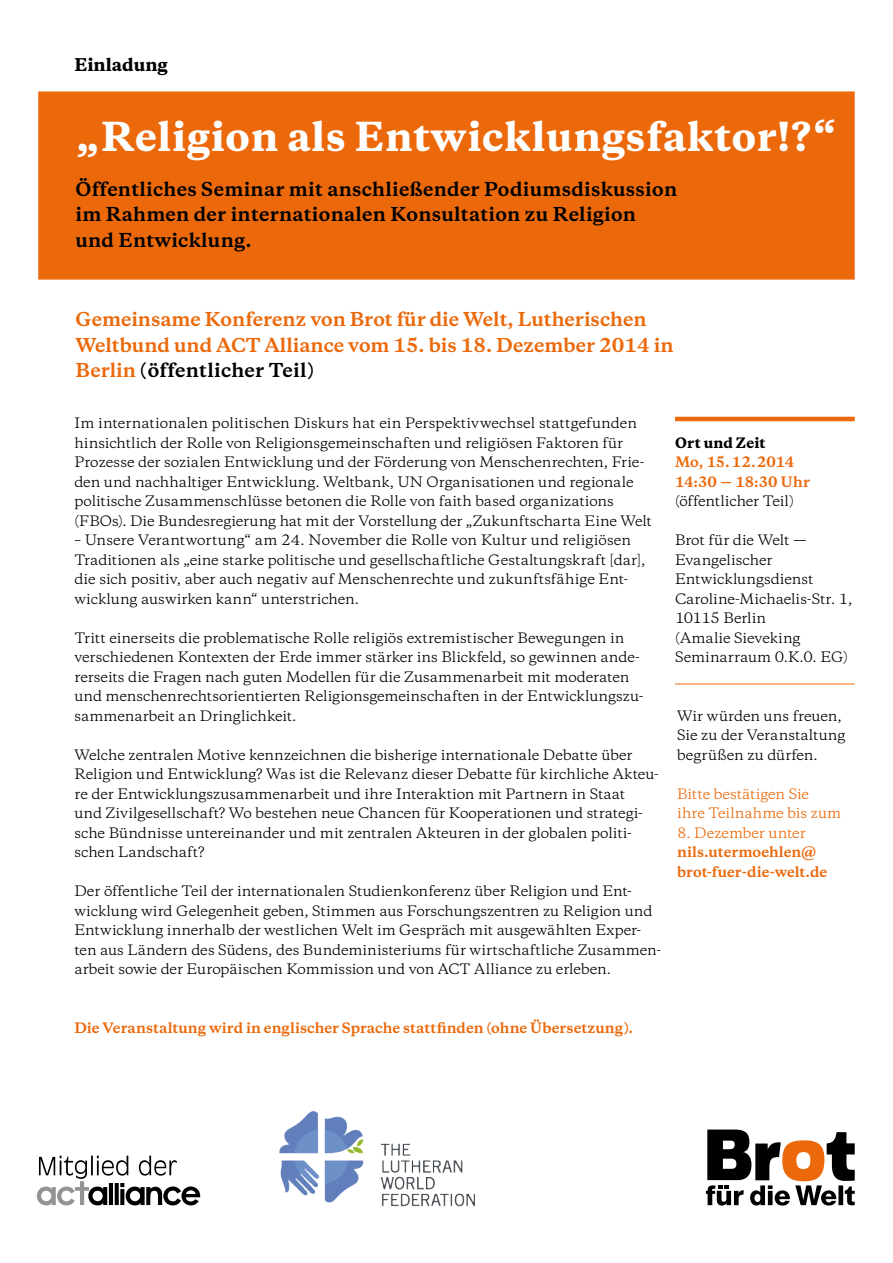
<style>
.page{position:relative;width:893px;height:1263px;background:#fff}
.page>*{position:absolute;margin:0;border:0;box-sizing:border-box;transform-origin:0 0}
.t1{font:800 37.5px "Copernicus";letter-spacing:.02em;color:#fff}
.t2{font:700 18px/25.5px "Copernicus";color:#eb690b}
.t3{font:700 18px/25.5px "Copernicus";letter-spacing:.015em;color:#000}
.t4{font:800 16.5px "Copernicus";color:#000}
.t5{font:13.5px/19.5px "Copernicus";letter-spacing:-.005em;color:#000}
.t6{font:700 13.5px/19.6px "Copernicus";color:#eb690b}
.t7{font:13.5px/19.5px "Copernicus";letter-spacing:-.005em;color:#eb690b}
.t8{font:800 13.5px "Copernicus";letter-spacing:.01em;color:#000}
.s1{color:#000}
</style>
<div class="page">
<div style="left:38px;top:91px;width:817px;height:189px;background:#eb690b;border:2px solid #eb690b"></div>
<svg style="left:706px;top:1129px;width:149px;height:76px"></svg>
<img style="left:279px;top:1111px;width:196px;height:96px">
<svg style="left:37px;top:1155px;width:163px;height:50px"></svg>
<hr style="left:675px;top:417px;width:180px;height:4px;background:#eb690b">
<hr style="left:675px;top:684px;width:180px;height:1px;background:#eb690b">
<p class="t4" style="left:74px;top:54px;width:95px">Einladung</p>
<h1 class="t1" style="left:75px;top:112px;width:763px">„Religion als Entwicklungsfaktor!?“</h1>
<h2 class="t3" style="left:75px;top:176px;width:603px">Öffentliches Seminar mit anschließender Podiumsdiskussion im Rahmen der internationalen Konsultation zu Religion und Entwicklung.</h2>
<h2 class="t2" style="left:75px;top:307px;width:599px">Gemeinsame Konferenz von Brot für die Welt, Lutherischen<br>Weltbund und ACT Alliance vom 15. bis 18. Dezember 2014 in<br>Berlin <span class="s1">(öffentlicher Teil)</span></h2>
<p class="t5" style="left:74px;top:414px;width:579px">Im internationalen politischen Diskurs hat ein Perspektivwechsel stattgefunden hinsichtlich der Rolle von Religionsgemeinschaften und religiösen Faktoren für Prozesse der sozialen Entwicklung und der Förderung von Menschenrechten, Frie&shy;den und nachhaltiger Entwicklung. Weltbank, UN Organisationen und regionale politische Zusammenschlüsse betonen die Rolle von faith based organizations (FBOs). Die Bundesregierung hat mit der Vorstellung der „Zukunftscharta Eine Welt</p>
<p class="t5" style="left:74px;top:530px;width:572px">– Unsere Verantwortung“ am 24. November die Rolle von Kultur und religiösen Traditionen als „eine starke politische und gesellschaftliche Gestaltungskraft [dar], die sich positiv, aber auch negativ auf Menschenrechte und zukunftsfähige Ent&shy;wicklung auswirken kann“ unterstrichen.</p>
<p class="t5" style="left:74px;top:628px;width:571px">Tritt einerseits die problematische Rolle religiös extremistischer Bewegungen in verschiedenen Kontexten der Erde immer stärker ins Blickfeld, so gewinnen ande&shy;rerseits die Fragen nach guten Modellen für die Zusammenarbeit mit moderaten und menschenrechtsorientierten Religionsgemeinschaften in der Entwicklungszu&shy;sammenarbeit an Dringlichkeit.</p>
<p class="t5" style="left:74px;top:745px;width:586px">Welche zentralen Motive kennzeichnen die bisherige internationale Debatte über Religion und Entwicklung? Was ist die Relevanz dieser Debatte für kirchliche Akteu&shy;re der Entwicklungszusammenarbeit und ihre Interaktion mit Partnern in Staat<br>und Zivilgesellschaft? Wo bestehen neue Chancen für Kooperationen und strategi&shy;sche Bündnisse untereinander und mit zentralen Akteuren in der globalen politi&shy;schen Landschaft?</p>
<p class="t5" style="left:74px;top:881px;width:588px">Der öffentliche Teil der internationalen Studienkonferenz über Religion und Ent&shy;wicklung wird Gelegenheit geben, Stimmen aus Forschungszentren zu Religion und Entwicklung innerhalb der westlichen Welt im Gespräch mit ausgewählten Exper&shy;ten aus Ländern des Südens, des Bundeministeriums für wirtschaftliche Zusammen&shy;arbeit sowie der Europäischen Kommission und von ACT Alliance zu erleben.</p>
<p class="t8" style="left:675px;top:434px;width:92px">Ort und Zeit</p>
<p class="t6" style="left:675px;top:452px;width:136px">Mo, 15. 12.2014<br>14:30 – 18:30 Uhr</p>
<p class="t5" style="left:675px;top:491px;width:120px">(öffentlicher Teil)</p>
<p class="t5" style="left:675px;top:530px;width:179px">Brot für die Welt —<br>Evangelischer<br>Entwicklungsdienst<br>Caroline-Michaelis-Str. 1,<br>10115 Berlin<br>(Amalie Sieveking<br>Seminarraum 0.K.0. EG)</p>
<p class="t5" style="left:677px;top:706px;width:170px">Wir würden uns freuen,<br>Sie zu der Veranstaltung begrüßen zu dürfen.</p>
<p class="t7" style="left:677px;top:784px;width:166px">Bitte bestätigen Sie<br>ihre Teilnahme bis zum</p>
<p class="t7" style="left:677px;top:823px;width:130px">8. Dezember unter</p>
<p class="t6" style="left:677px;top:843px;width:152px">nils.utermoehlen@ brot-fuer-die-welt.de</p>
<p class="t6" style="left:74px;top:1018px;width:560px">Die Veranstaltung wird in englischer Sprache stattfinden (ohne Übersetzung).</p>
</div>
